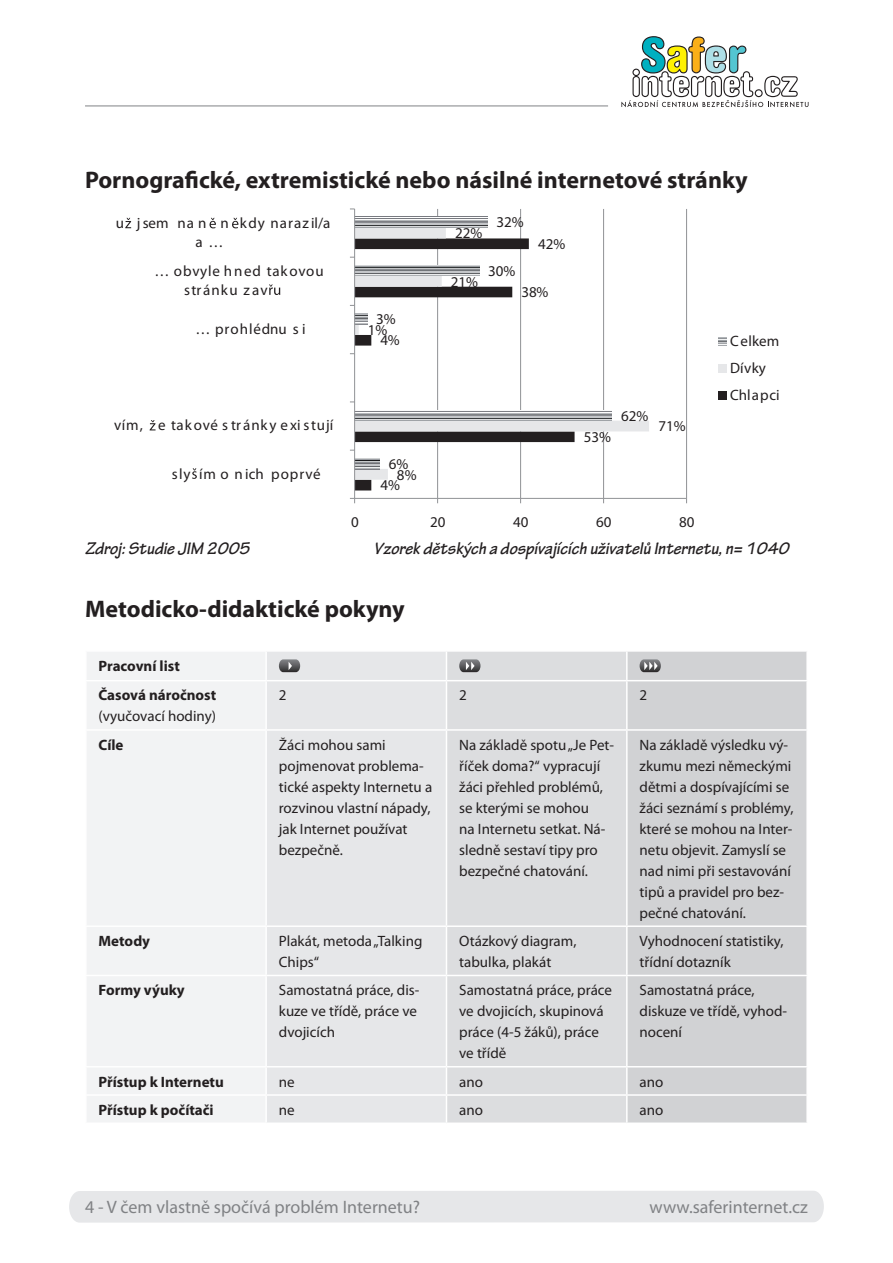
<style>
.page{position:relative;width:893px;height:1263px;background:#fff}
.page>*{position:absolute;margin:0;border:0;box-sizing:border-box;transform-origin:0 0}
.hlavní_nadpis{font:700 24px "Myriad Pro";color:#231f20}
.hlavní_nadpis-2{font:italic 700 18px "Tekton Pro";color:#231f20}
.tip_text{font:18px "Myriad Pro";color:#808285}
.text_v_tabulce{font:15px/21px "Myriad Pro";color:#231f20}
.základní_text{font:15px/21px "Myriad Pro";color:#231f20}
.text_v_tabulce-2{font:15px/18.3px "Myriad Pro";letter-spacing:.065em;color:#231f20}
.text_v_tabulce-3{font:700 15px "Myriad Pro";color:#231f20}
.základní_text-2{font:700 15px "Myriad Pro";color:#231f20}
.text_v_tabulce-4{font:15px "Myriad Pro";letter-spacing:.06em;color:#231f20}
</style>
<div class="page">
<hr style="left:85px;top:106px;width:523px;height:1px;background:#808285">
<div style="left:69px;top:1191px;width:755px;height:31px;background:#e6e7e9"></div>
<svg style="left:621px;top:36px;width:187px;height:71px"></svg>
<hr style="left:686px;top:209px;width:1px;height:289px;background:#989a9d">
<hr style="left:603px;top:209px;width:1px;height:289px;background:#989a9d">
<hr style="left:520px;top:209px;width:1px;height:289px;background:#989a9d">
<hr style="left:437px;top:209px;width:1px;height:289px;background:#989a9d">
<svg style="left:355px;top:228px;width:294px;height:252px"></svg>
<svg style="left:355px;top:458px;width:25px;height:11px"></svg>
<svg style="left:355px;top:410px;width:257px;height:11px"></svg>
<svg style="left:355px;top:313px;width:12px;height:11px"></svg>
<svg style="left:355px;top:265px;width:124px;height:11px"></svg>
<svg style="left:355px;top:217px;width:132px;height:11px"></svg>
<hr style="left:355px;top:498px;width:331px;height:1px;background:#989a9d">
<hr style="left:354px;top:209px;width:1px;height:289px;background:#989a9d">
<svg style="left:192px;top:468px;width:5px;height:11px"></svg>
<svg style="left:150px;top:420px;width:6px;height:10px"></svg>
<svg style="left:269px;top:284px;width:11px;height:11px"></svg>
<svg style="left:125px;top:218px;width:6px;height:10px"></svg>
<svg style="left:210px;top:218px;width:6px;height:10px"></svg>
<svg style="left:232px;top:218px;width:6px;height:10px"></svg>
<svg style="left:718px;top:337px;width:8px;height:9px"></svg>
<div style="left:718px;top:364px;width:8px;height:9px;background:#e6e7e9"></div>
<div style="left:718px;top:392px;width:8px;height:8px;background:#231f20"></div>
<div style="left:87px;top:652px;width:178px;height:470px;background:#f2f3f4"></div>
<div style="left:267px;top:652px;width:179px;height:470px;background:#e6e7e9"></div>
<div style="left:447px;top:652px;width:179px;height:470px;background:#dcdddf"></div>
<div style="left:628px;top:652px;width:178px;height:470px;background:#d1d2d4"></div>
<hr style="left:85px;top:680px;width:181px;height:1px;background:#fff">
<hr style="left:266px;top:680px;width:180px;height:1px;background:#fff">
<hr style="left:627px;top:680px;width:181px;height:1px;background:#fff">
<hr style="left:85px;top:729px;width:181px;height:2px;background:#fff">
<hr style="left:266px;top:729px;width:180px;height:2px;background:#fff">
<hr style="left:627px;top:729px;width:181px;height:2px;background:#fff">
<hr style="left:85px;top:925px;width:181px;height:2px;background:#fff">
<hr style="left:266px;top:925px;width:180px;height:2px;background:#fff">
<hr style="left:627px;top:925px;width:181px;height:2px;background:#fff">
<hr style="left:85px;top:975px;width:181px;height:1px;background:#fff">
<hr style="left:266px;top:975px;width:180px;height:1px;background:#fff">
<hr style="left:627px;top:975px;width:181px;height:1px;background:#fff">
<hr style="left:85px;top:1066px;width:181px;height:1px;background:#fff">
<hr style="left:266px;top:1066px;width:180px;height:1px;background:#fff">
<hr style="left:627px;top:1066px;width:181px;height:1px;background:#fff">
<hr style="left:85px;top:1094px;width:181px;height:2px;background:#fff">
<hr style="left:266px;top:1094px;width:180px;height:2px;background:#fff">
<hr style="left:627px;top:1094px;width:181px;height:2px;background:#fff">
<hr style="left:446px;top:680px;width:181px;height:1px;background:#fff">
<hr style="left:446px;top:729px;width:181px;height:2px;background:#fff">
<hr style="left:446px;top:925px;width:181px;height:2px;background:#fff">
<hr style="left:446px;top:975px;width:181px;height:1px;background:#fff">
<hr style="left:446px;top:1066px;width:181px;height:1px;background:#fff">
<hr style="left:446px;top:1094px;width:181px;height:2px;background:#fff">
<svg style="left:279px;top:659px;width:21px;height:13px"></svg>
<svg style="left:459px;top:659px;width:21px;height:13px"></svg>
<svg style="left:640px;top:659px;width:21px;height:13px"></svg>
<p class="hlavní_nadpis" style="left:85px;top:164px;width:664px">Pornografické, extremistické nebo násilné internetové stránky</p>
<p class="text_v_tabulce-2" style="left:195px;top:214px;width:136px;text-indent:-80px">u jsem na n n kdy narazil/a a …</p>
<p class="text_v_tabulce" style="left:455px;top:222px;width:29px">22%</p>
<p class="text_v_tabulce" style="left:497px;top:212px;width:29px">32%</p>
<p class="text_v_tabulce" style="left:538px;top:233px;width:29px">42%</p>
<p class="text_v_tabulce-2" style="left:184px;top:262px;width:141px;text-indent:-30px">… obvyle hned takovou stránku zav</p>
<p class="text_v_tabulce" style="left:451px;top:271px;width:28px">21%</p>
<p class="text_v_tabulce" style="left:488px;top:260px;width:29px">30%</p>
<p class="text_v_tabulce" style="left:521px;top:281px;width:29px">38%</p>
<p class="text_v_tabulce-4" style="left:196px;top:320px;width:112px">… prohlédnu si</p>
<p class="text_v_tabulce" style="left:376px;top:308px;width:21px">3%</p>
<p class="text_v_tabulce" style="left:368px;top:319px;width:21px">1%</p>
<p class="text_v_tabulce" style="left:380px;top:330px;width:21px">4%</p>
<p class="text_v_tabulce" style="left:730px;top:327px;width:51px;line-height:27.2px">Celkem<br>Dívky<br>Chlapci</p>
<p class="text_v_tabulce-2" style="left:114px;top:416px;width:221px">vím, e takové s tránky existují</p>
<p class="text_v_tabulce" style="left:584px;top:426px;width:29px">53%</p>
<p class="text_v_tabulce" style="left:621px;top:405px;width:29px">62%</p>
<p class="text_v_tabulce" style="left:658px;top:415px;width:29px">71%</p>
<p class="text_v_tabulce-4" style="left:172px;top:464px;width:150px">sly ím o nich poprvé</p>
<p class="text_v_tabulce" style="left:389px;top:453px;width:21px">6%</p>
<p class="text_v_tabulce" style="left:397px;top:464px;width:21px">8%</p>
<p class="text_v_tabulce" style="left:380px;top:474px;width:21px">4%</p>
<p class="text_v_tabulce" style="left:351px;top:511px;width:9px">0</p>
<p class="text_v_tabulce" style="left:430px;top:511px;width:17px">20</p>
<p class="text_v_tabulce" style="left:513px;top:511px;width:17px">40</p>
<p class="text_v_tabulce" style="left:596px;top:511px;width:17px">60</p>
<p class="text_v_tabulce" style="left:679px;top:511px;width:17px">80</p>
<p class="hlavní_nadpis-2" style="left:85px;top:538px;width:166px">Zdroj: Studie JIM 2005</p>
<p class="hlavní_nadpis-2" style="left:374px;top:538px;width:417px">Vzorek dětských a dospívajících uživatelů Internetu, n= 1040</p>
<p class="hlavní_nadpis" style="left:85px;top:593px;width:321px">Metodicko-didaktické pokyny</p>
<p class="text_v_tabulce-3" style="left:99px;top:656px;width:83px">Pracovní list</p>
<p class="text_v_tabulce-3" style="left:99px;top:686px;width:119px">Časová náročnost</p>
<p class="text_v_tabulce" style="left:99px;top:706px;width:119px">(vyučovací hodiny)</p>
<p class="text_v_tabulce" style="left:279px;top:685px;width:9px">2</p>
<p class="text_v_tabulce" style="left:459px;top:685px;width:9px">2</p>
<p class="text_v_tabulce" style="left:640px;top:685px;width:9px">2</p>
<p class="text_v_tabulce-3" style="left:99px;top:735px;width:27px">Cíle</p>
<p class="text_v_tabulce" style="left:279px;top:734px;width:155px">Žáci mohou sami pojmenovat problema&shy;tické aspekty Internetu a rozvinou vlastní nápady, jak Internet používat bezpečně.</p>
<p class="text_v_tabulce" style="left:459px;top:734px;width:156px">Na základě spotu „Je Pet&shy;říček doma?“ vypracují žáci přehled problémů, se kterými se mohou<br>na Internetu setkat. Ná&shy;sledně sestaví tipy pro bezpečné chatování.</p>
<p class="text_v_tabulce" style="left:640px;top:734px;width:155px">Na základě výsledku vý&shy;zkumu mezi německými dětmi a dospívajícími se žáci seznámí s problémy, které se mohou na Inter&shy;netu objevit. Zamyslí se nad nimi při sestavování tipů a pravidel pro bez&shy;pečné chatování.</p>
<p class="text_v_tabulce-3" style="left:99px;top:931px;width:53px">Metody</p>
<p class="text_v_tabulce" style="left:279px;top:930px;width:145px">Plakát, metoda „Talking<br>Chips“</p>
<p class="text_v_tabulce" style="left:459px;top:930px;width:119px">Otázkový diagram, tabulka, plakát</p>
<p class="text_v_tabulce" style="left:640px;top:930px;width:145px">Vyhodnocení statistiky, třídní dotazník</p>
<p class="text_v_tabulce-3" style="left:99px;top:980px;width:88px">Formy výuky</p>
<p class="základní_text" style="left:279px;top:979px;width:142px">Samostatná práce, dis&shy;kuze ve třídě, práce ve dvojicích</p>
<p class="základní_text" style="left:459px;top:979px;width:154px">Samostatná práce, práce ve dvojicích, skupinová práce (4-5 žáků), práce ve třídě</p>
<p class="základní_text" style="left:640px;top:979px;width:149px">Samostatná práce, diskuze ve třídě, vyhod&shy;nocení</p>
<p class="základní_text-2" style="left:99px;top:1072px;width:127px">Přístup k Internetu</p>
<p class="základní_text" style="left:279px;top:1071px;width:17px">ne</p>
<p class="základní_text" style="left:459px;top:1071px;width:25px">ano</p>
<p class="základní_text" style="left:640px;top:1071px;width:25px">ano</p>
<p class="základní_text-2" style="left:99px;top:1100px;width:117px">Přístup k počítači</p>
<p class="základní_text" style="left:279px;top:1099px;width:17px">ne</p>
<p class="základní_text" style="left:459px;top:1099px;width:25px">ano</p>
<p class="základní_text" style="left:640px;top:1099px;width:25px">ano</p>
<p class="tip_text" style="left:85px;top:1195px;width:337px">4 - V čem vlastně spočívá problém Internetu?</p>
<p class="tip_text" style="left:650px;top:1195px;width:160px">www.saferinternet.cz</p>
</div>
